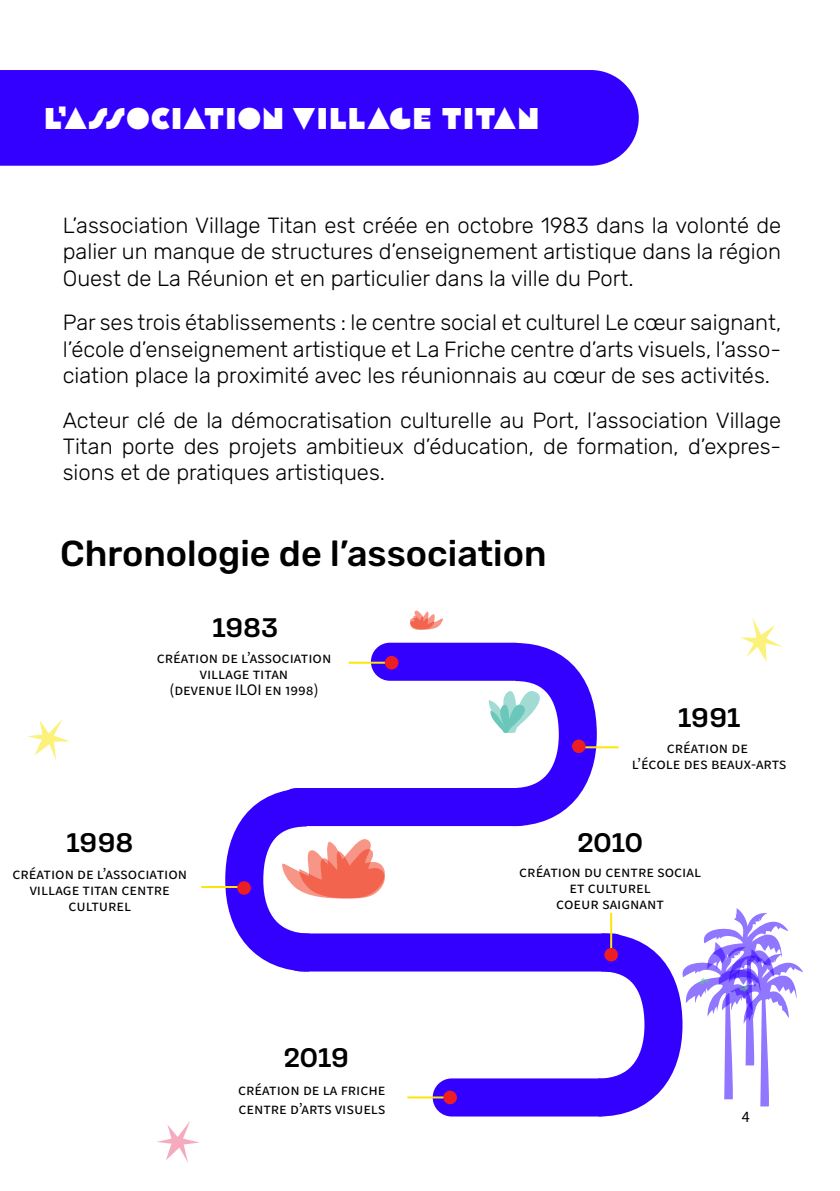
<style>
.page{position:relative;width:840px;height:1191px;background:#fff}
.page>*{position:absolute;margin:0;border:0;box-sizing:border-box;transform-origin:0 0}
.t1{font:500 36px "Rubik";color:#000}
.t2{font:30px "Flegrei";letter-spacing:.04em;color:#fff}
.t3{font:500 28px "Loos Normal";letter-spacing:-.01em;color:#000}
.t4{font:300 22px/26.4px "Rubik";color:#000;text-align:justify}
.t5{font:16px/16px "Source Sans Pro";color:#000;text-align:center}
</style>
<div class="page">
<div style="left:89px;top:902px;width:11px;height:11px;border:1px solid #fff;border-radius:50%"></div>
<div style="left:0;top:70px;width:638px;height:96px;background:#30f"></div>
<svg style="left:410px;top:610px;width:32px;height:20px"></svg>
<svg style="left:27px;top:719px;width:43px;height:41px"></svg>
<svg style="left:740px;top:618px;width:42px;height:44px"></svg>
<svg style="left:157px;top:1121px;width:42px;height:42px"></svg>
<div style="left:277px;top:788px;width:260px;height:38px;background:#30f;border-radius:19px"></div>
<div style="left:282px;top:933px;width:349px;height:38px;background:#30f;border-radius:19px"></div>
<div style="left:432px;top:1078px;width:185px;height:38px;background:#30f;border-radius:19px"></div>
<div style="left:370px;top:642px;width:163px;height:39px;background:#30f;border-radius:19px"></div>
<svg style="left:225px;top:788px;width:165px;height:184px"></svg>
<svg style="left:474px;top:642px;width:141px;height:185px"></svg>
<hr style="left:348px;top:661px;width:40px;height:2px;background:#fae609">
<hr style="left:201px;top:886px;width:40px;height:2px;background:#fae609">
<hr style="left:407px;top:1096px;width:39px;height:2px;background:#fae609">
<hr style="left:578px;top:746px;width:40px;height:2px;background:#fae609">
<div style="left:237px;top:881px;width:14px;height:13px;background:#ed1d24;border-radius:50%"></div>
<div style="left:384px;top:656px;width:14px;height:13px;background:#ed1d24;border-radius:50%"></div>
<div style="left:571px;top:739px;width:14px;height:14px;background:#ed1d24;border-radius:50%"></div>
<div style="left:443px;top:1090px;width:13px;height:14px;background:#ed1d24;border-radius:50%"></div>
<svg style="left:560px;top:908px;width:242px;height:209px"></svg>
<h2 class="t2" style="left:44px;top:100px;width:66px">L’ASSO</h2>
<h2 class="t2" style="left:151px;top:100px;width:389px">CIATION VILLAGE TITAN</h2>
<p class="t4" style="left:63px;top:213px;width:719px">L’association Village Titan est créée en octobre 1983 dans la volonté de palier un manque de structures d’enseignement artistique dans la région Ouest de La Réunion et en particulier dans la ville du Port.</p>
<p class="t4" style="left:63px;top:310px;width:719px">Par ses trois établissements : le centre social et culturel Le cœur saignant, l’école d’enseignement artistique et La Friche centre d’arts visuels, l’asso&shy;ciation place la proximité avec les réunionnais au cœur de ses activités.</p>
<p class="t4" style="left:63px;top:407px;width:719px">Acteur clé de la démocratisation culturelle au Port, l’association Village Titan porte des projets ambitieux d’éducation, de formation, d’expres&shy;sions et de pratiques artistiques.</p>
<h1 class="t1" style="left:60px;top:532px;width:487px">Chronologie de l’association</h1>
<p class="t3" style="left:212px;top:607px;width:67px">1983</p>
<p class="t5" style="left:157px;top:650px;width:176px">création de l’association village titan<br>(devenue ILOI en 1998)</p>
<p class="t3" style="left:66px;top:822px;width:69px">1998</p>
<p class="t3" style="left:677px;top:697px;width:64px">1991</p>
<p class="t5" style="left:631px;top:740px;width:156px">création de<br>l’école des beaux-arts</p>
<p class="t3" style="left:577px;top:822px;width:67px">2010</p>
<p class="t5" style="left:12px;top:866px;width:176px">création de l’association village titan centre culturel</p>
<p class="t5" style="left:519px;top:864px;width:183px">création du centre social et culturel<br>coeur saignant</p>
<p class="t3" style="left:284px;top:1037px;width:67px">2019</p>
<p class="t5" style="left:238px;top:1080px;width:149px;line-height:19.2px;text-align:left">création de la friche centre d’arts visuels</p>
<p class="t5" style="left:741px;top:1109px;width:9px">4</p>
</div>
